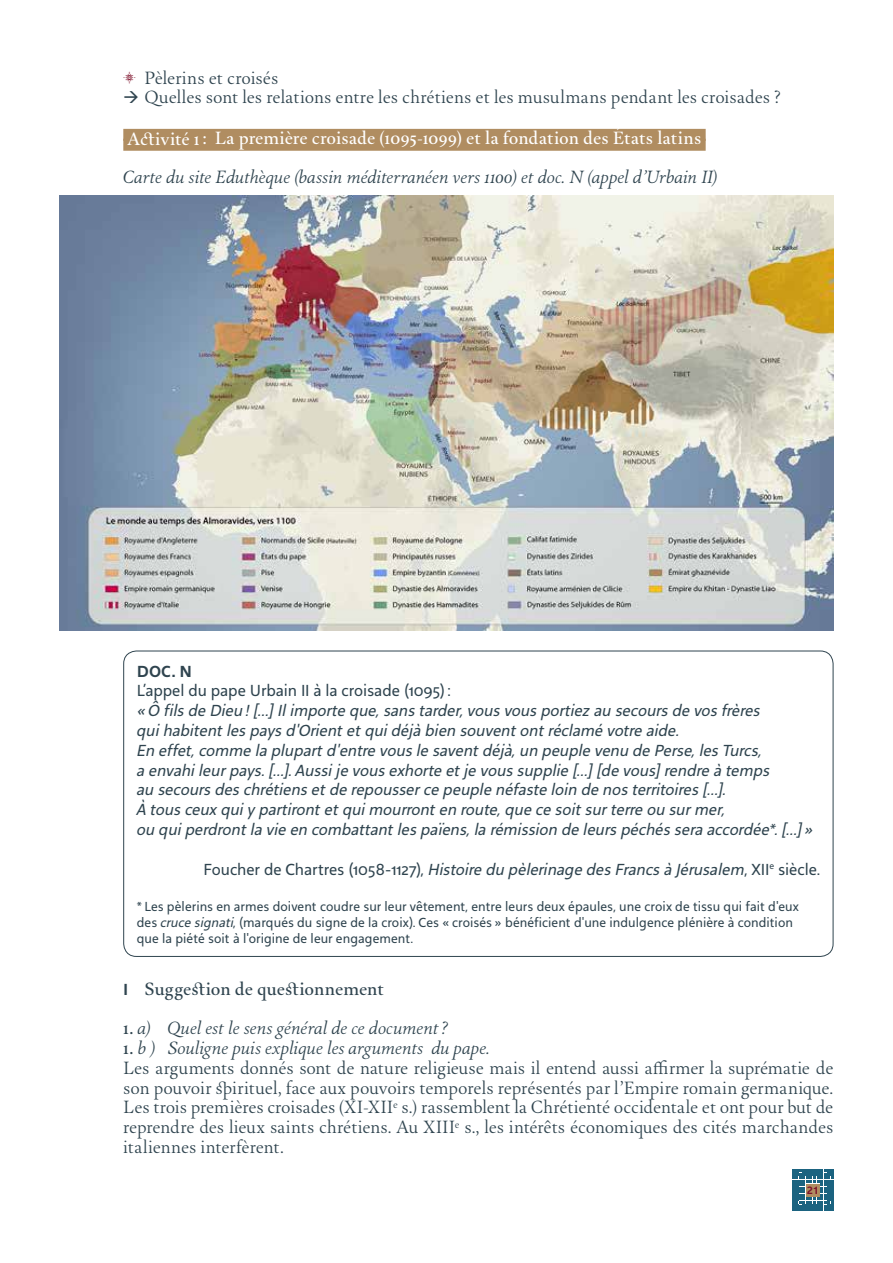
<style>
.page{position:relative;width:893px;height:1263px;background:#fff}
.page>*{position:absolute;margin:0;border:0;box-sizing:border-box;transform-origin:0 0}
.t1{font:italic 16.5px/19.8px "Mondara Lineal Delta";letter-spacing:-.005em;color:#2f444f}
.t2{font:16.5px/19.8px "Mondara Romain Delta";letter-spacing:-.005em;color:#2f444f;text-align:justify}
.t3{font:italic 16.5px "Mondara Rom Delta";color:#2f444f}
.t4{font:16.5px "Mondara Lineal Delta";letter-spacing:-.005em;color:#2f444f}
.t5{font:500 16.5px "Mondara Romain Delta";color:#fff}
.t6{font:500 16.5px "Mondara Romain Delta";letter-spacing:-.005em;color:#2f444f}
.t7{font:700 16.5px "Mondara Lineal Delta";color:#2f444f}
.t8{font:13.5px/16.2px "Mondara Lineal Delta";color:#2f444f}
.t9{font:700 10.95px "Mondara Lineal Delta";color:#7e112b}
.s1{font-family:"Mondara ornements";font-size:25.5px;color:#7e112b}
.s2{color:#b08d61}
.s3{font-style:italic}
.s4{font-family:"Mondara Lineal Delta";font-weight:700}
.s5{font-family:"Mondara Romain Delta";font-weight:500;font-style:normal}
</style>
<div class="page">
<svg style="left:792px;top:1169px;width:41px;height:42px"></svg>
<div style="left:806px;top:1184px;width:13px;height:12px;background:#b08d61"></div>
<div style="left:123px;top:129px;width:583px;height:12px;background:#b08d61"></div>
<div style="left:123px;top:139px;width:583px;height:12px;background:#b08d61"></div>
<img style="left:60px;top:196px;width:773px;height:435px">
<p class="t2" style="left:123px;top:68px;width:157px"><span class="s1">b</span> Pèlerins et croisés</p>
<p class="t2" style="left:123px;top:88px;width:659px">→ Quelles sont les relations entre les chrétiens et les musulmans pendant les croisades ?</p>
<p class="t5" style="left:127px;top:127px;width:580px">Activité 1: La première croisade (1095-1099) et la fondation des États latins<span class="s2">:</span></p>
<p class="t3" style="left:123px;top:165px;width:596px">Carte du site Eduthèque (bassin méditerranéen vers 1100) et doc. N (appel d’Urbain II)</p>
<p class="t7" style="left:137px;top:661px;width:57px">DOC. N</p>
<p class="t4" style="left:137px;top:681px;width:316px">L’appel du pape Urbain II à la croisade (1095):</p>
<p class="t1" style="left:137px;top:701px;width:678px">« Ô fils de Dieu ! […] Il importe que, sans tarder, vous vous portiez au secours de vos frères<br>qui habitent les pays d'Orient et qui déjà bien souvent ont réclamé votre aide.<br>En effet, comme la plupart d'entre vous le savent déjà, un peuple venu de Perse, les Turcs,<br>a envahi leur pays. […]. Aussi je vous exhorte et je vous supplie […] [de vous] rendre à temps<br>au secours des chrétiens et de repousser ce peuple néfaste loin de nos territoires […].<br>À tous ceux qui y partiront et qui mourront en route, que ce soit sur terre ou sur mer,<br>ou qui perdront la vie en combattant les païens, la rémission de leurs péchés sera accordée*. […] »</p>
<p class="t4" style="left:204px;top:859px;width:618px">Foucher de Chartres (1058-1127), <span class="s3">Histoire du pèlerinage des Francs à Jérusalem</span>, XII<sup>e</sup> siècle.</p>
<p class="t8" style="left:137px;top:898px;width:664px">* Les pèlerins en armes doivent coudre sur leur vêtement, entre leurs deux épaules, une croix de tissu qui fait d'eux des <span class="s3">cruce signati</span>, (marqués du signe de la croix). Ces « croisés » bénéficient d'une indulgence plénière à condition que la piété soit à l'origine de leur engagement.</p>
<p class="t6" style="left:123px;top:977px;width:262px"><span class="s4">I</span> Suggestion de questionnement</p>
<p class="t3" style="left:123px;top:1017px;width:326px"><span class="s5">1.</span> a) Quel est le sens général de ce document?</p>
<p class="t3" style="left:123px;top:1036px;width:368px"><span class="s5">1.</span> b ) Souligne puis explique les arguments du pape.</p>
<p class="t2" style="left:123px;top:1058px;width:712px">Les arguments donnés sont de nature religieuse mais il entend aussi affirmer la suprématie de son pouvoir spirituel, face aux pouvoirs temporels représentés par l’Empire romain germanique.<br>Les trois premières croisades (XI-XII<sup>e</sup> s.) rassemblent la Chrétienté occidentale et ont pour but de reprendre des lieux saints chrétiens. Au XIII<sup>e</sup> s., les intérêts économiques des cités marchandes italiennes interfèrent.</p>
<p class="t9" style="left:807px;top:1184px;width:14px">21</p>
</div>
